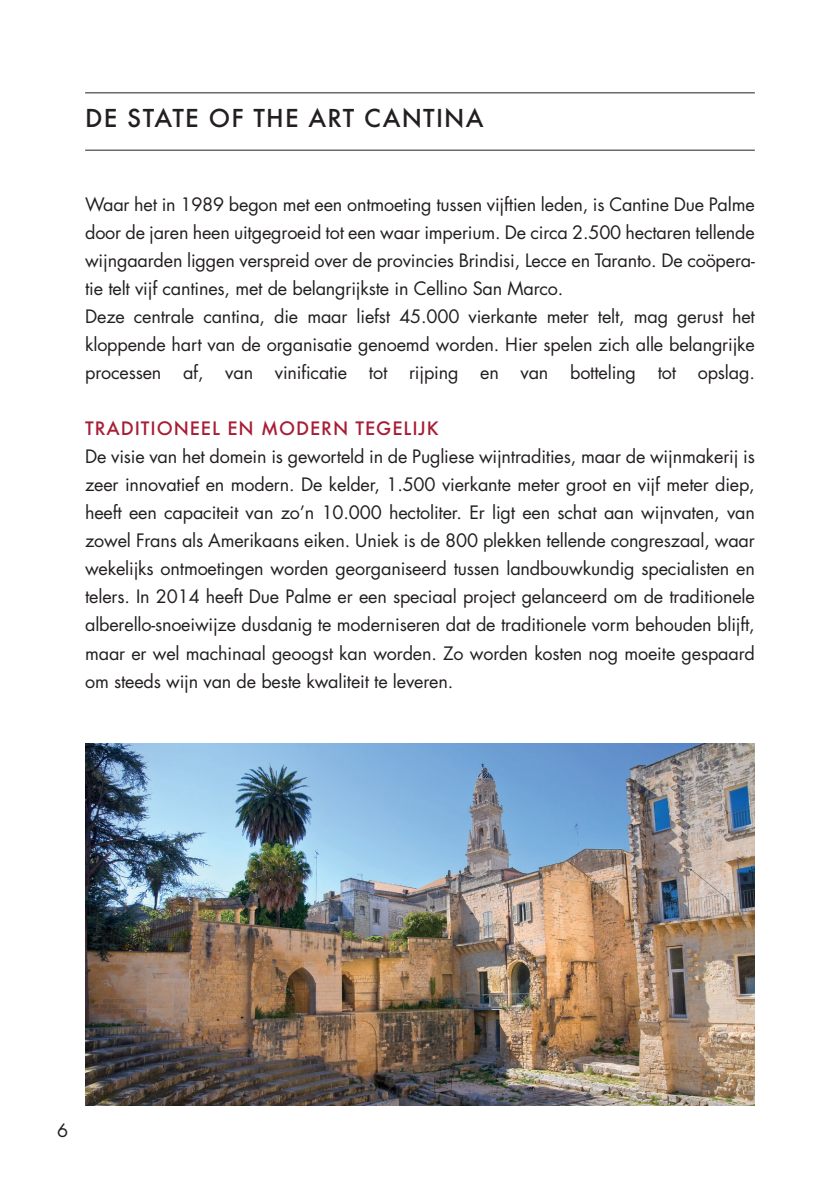
<style>
.page{position:relative;width:840px;height:1191px;background:#fff}
.page>*{position:absolute;margin:0;border:0;box-sizing:border-box;transform-origin:0 0}
.t1{font:500 24px "Futura";letter-spacing:.05em;color:#231f20}
.t2{font:18px/28px "Futura";letter-spacing:-.01em;color:#231f20}
.t3{font:500 18px "Futura";letter-spacing:.05em;color:#a71e36}
</style>
<div class="page">
<hr style="left:85px;top:92px;width:669px;height:1px;background:#231f20">
<hr style="left:85px;top:150px;width:669px;height:1px;background:#231f20">
<img style="left:85px;top:743px;width:669px;height:363px">
<h1 class="t1" style="left:85px;top:102px;width:400px">DE STATE OF THE ART CANTINA</h1>
<p class="t2" style="left:85px;top:190px;width:671px">Waar het in 1989 begon met een ontmoeting tussen vijftien leden, is Cantine Due Palme door de jaren heen uitgegroeid tot een waar imperium. De circa 2.500 hectaren tellende wijngaarden liggen verspreid over de provincies Brindisi, Lecce en Taranto. De coöpera&shy;tie telt vijf cantines, met de belangrijkste in Cellino San Marco.<br>Deze centrale cantina, die maar liefst 45.000 vierkante meter telt, mag gerust het kloppende hart van de organisatie genoemd worden. Hier spelen zich alle belangrijke processen af, van vinificatie tot rijping en van botteling tot opslag.</p>
<p class="t3" style="left:85px;top:416px;width:355px">TRADITIONEEL EN MODERN TEGELIJK</p>
<p class="t2" style="left:85px;top:442px;width:671px;text-align:justify">De visie van het domein is geworteld in de Pugliese wijntradities, maar de wijnmakerij is zeer innovatief en modern. De kelder, 1.500 vierkante meter groot en vijf meter diep, heeft een capaciteit van zo’n 10.000 hectoliter. Er ligt een schat aan wijnvaten, van zowel Frans als Amerikaans eiken. Uniek is de 800 plekken tellende congreszaal, waar wekelijks ontmoetingen worden georganiseerd tussen landbouwkundig specialisten en telers. In 2014 heeft Due Palme er een speciaal project gelanceerd om de traditionele alberello-snoeiwijze dusdanig te moderniseren dat de traditionele vorm behouden blijft, maar er wel machinaal geoogst kan worden. Zo worden kosten nog moeite gespaard om steeds wijn van de beste kwaliteit te leveren.</p>
<p class="t2" style="left:57px;top:1116px;width:13px">6</p>
</div>
